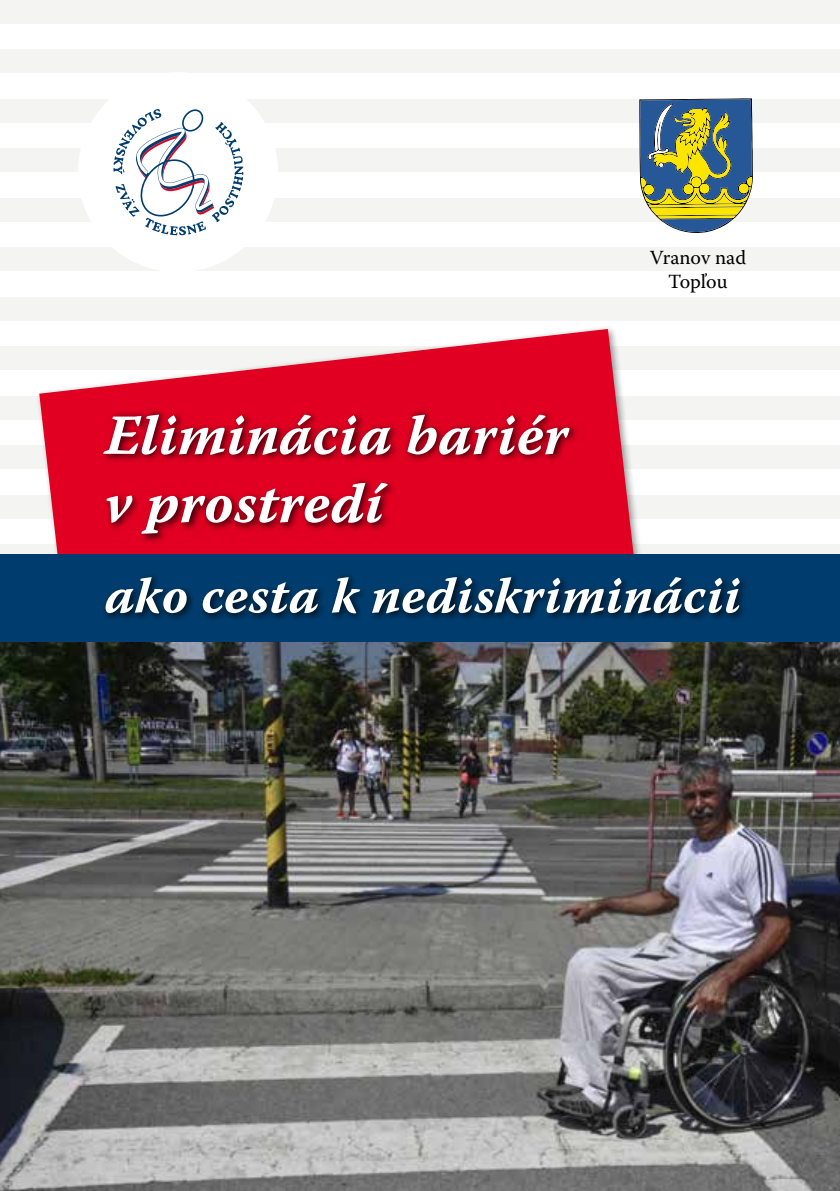
<style>
.page{position:relative;width:840px;height:1191px;background:#fff}
.page>*{position:absolute;margin:0;border:0;box-sizing:border-box;transform-origin:0 0}
.t1{font:56.8px/68.2px "Warnock Pro Bold It Capt";color:#fff}
.t2{font:51px "Warnock Pro Bold It Capt";color:#fff}
.t3{font:20px/24px "Warnock Pro";color:#000;text-align:center}
</style>
<div class="page">
<div style="left:0;top:0;width:839px;height:24px;background:#f4f4f3"></div>
<div style="left:0;top:49px;width:839px;height:24px;background:#f4f4f3"></div>
<div style="left:0;top:99px;width:839px;height:24px;background:#f4f4f3"></div>
<div style="left:0;top:148px;width:839px;height:24px;background:#f4f4f3"></div>
<div style="left:0;top:198px;width:839px;height:24px;background:#f4f4f3"></div>
<div style="left:0;top:247px;width:839px;height:24px;background:#f4f4f3"></div>
<div style="left:0;top:297px;width:839px;height:24px;background:#f4f4f3"></div>
<div style="left:0;top:346px;width:839px;height:24px;background:#f4f4f3"></div>
<div style="left:0;top:396px;width:839px;height:24px;background:#f4f4f3"></div>
<div style="left:0;top:445px;width:839px;height:24px;background:#f4f4f3"></div>
<div style="left:0;top:495px;width:839px;height:24px;background:#f4f4f3"></div>
<div style="left:0;top:544px;width:839px;height:24px;background:#f4f4f3"></div>
<div style="left:78px;top:72px;width:200px;height:200px;background:#fff;border-radius:50%"></div>
<img style="left:0;top:641px;width:839px;height:550px">
<div style="left:36px;top:325px;width:606px;height:305px;background:#fff"></div>
<svg style="left:39px;top:329px;width:594px;height:224px;fill:#e10021"></svg>
<div style="left:0;top:553px;width:839px;height:88px;background:#003d6e"></div>
<div style="left:100px;top:408px;width:648px;height:213px;background:#000;opacity:.75"></div>
<svg style="left:113px;top:109px;width:130px;height:126px"></svg>
<svg style="left:639px;top:98px;width:113px;height:135px;background:#7d8f6f"></svg>
<p class="t1" style="left:105px;top:400px;width:464px">Eliminácia bariér v prostredí</p>
<p class="t3" style="left:649px;top:245px;width:98px">Vranov nad<br>Topľou</p>
<p class="t2" style="left:105px;top:565px;width:637px">ako cesta k nediskriminácii</p>
</div>
